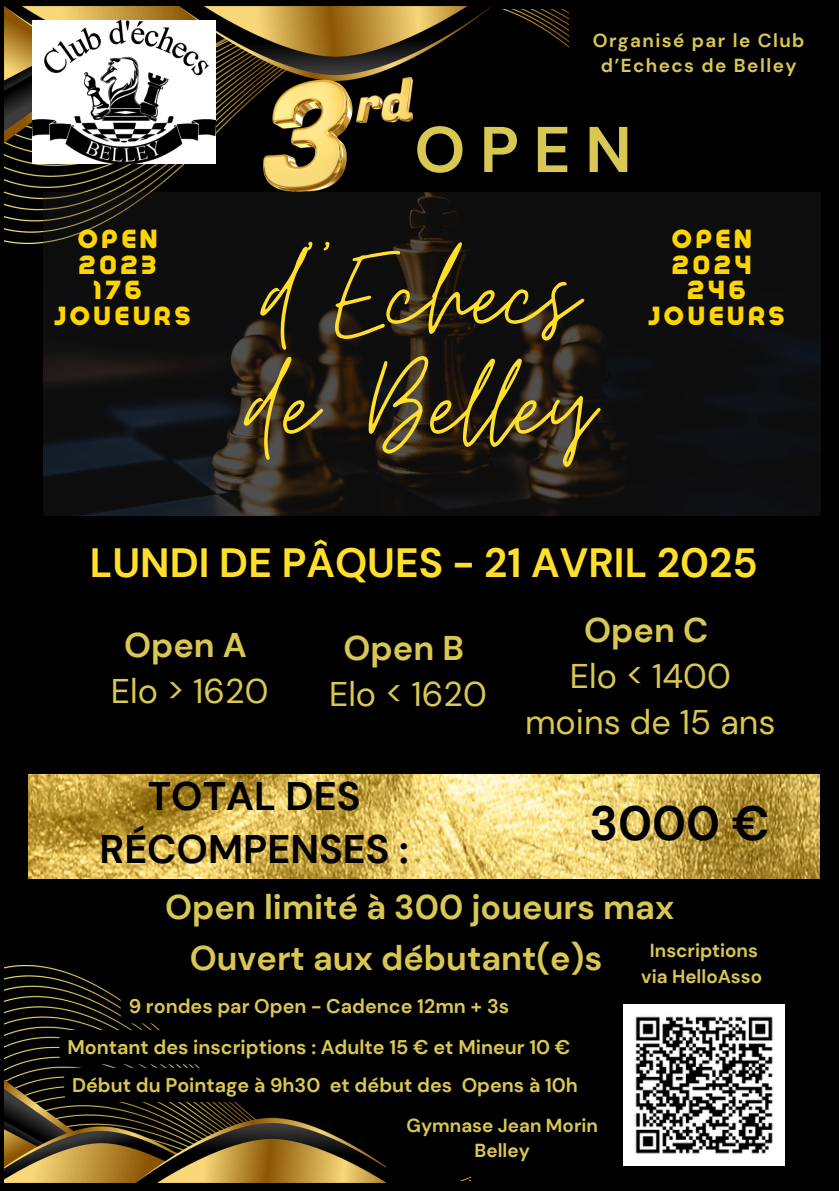
<style>
.page{position:relative;width:839px;height:1191px;background:#fff}
.page>*{position:absolute;margin:0;border:0;box-sizing:border-box;transform-origin:0 0}
.t1{font:138.2px "Moon Time";color:#ffdf2b}
.t2{font:700 64.4px "DM Sans";color:#d9c754}
.t3{font:700 48px "DM Sans";color:#000}
.t4{font:700 40.8px "DM Sans";color:#ffdf2b}
.t5{font:700 39.8px/53px "DM Sans";color:#000;text-align:center}
.t6{font:34.2px/45.6px "DM Sans";color:#d9c754;text-align:center}
.t7{font:700 34.2px "DM Sans";color:#d9c754}
.t8{font:900 25.6px "Colo Pro";letter-spacing:.17em;color:#ffd501}
.t9{font:700 19.8px "DM Sans";color:#d9c754}
.t10{font:700 18.8px "DM Sans";color:#d9c754}
.t11{font:700 18.8px/25px "DM Sans";letter-spacing:.075em;color:#d9c754;text-align:center}
.s1{font-weight:700}
</style>
<div class="page">
<div style="left:0;top:0;width:838px;height:1191px;background:#000"></div>
<img style="left:4px;top:9px;width:564px;height:234px">
<img style="left:4px;top:6px;width:488px;height:137px">
<img style="left:4px;top:966px;width:467px;height:214px">
<img style="left:4px;top:1064px;width:381px;height:118px">
<img style="left:43px;top:193px;width:777px;height:322px">
<img style="left:263px;top:78px;width:149px;height:114px">
<img style="left:28px;top:775px;width:791px;height:104px">
<svg style="left:399px;top:1110px;width:72px;height:57px"></svg>
<img style="left:623px;top:1005px;width:161px;height:160px">
<img style="left:32px;top:21px;width:183px;height:142px">
<svg style="left:64px;top:1068px;width:407px;height:34px"></svg>
<div style="left:59px;top:1030px;width:519px;height:34px;background:#000;border-radius:9px"></div>
<svg style="left:121px;top:989px;width:350px;height:34px"></svg>
<h2 class="t11" style="left:592px;top:28px;width:213px">Organisé par le Club d’Echecs de Belley</h2>
<h6 class="t8" style="left:78px;top:225px;width:81px">OPEN</h6>
<h6 class="t8" style="left:79px;top:250px;width:79px">2023</h6>
<h4 class="t8" style="left:94px;top:276px;width:49px">176</h4>
<p class="t8" style="left:54px;top:302px;width:137px">JOUEURS</p>
<p class="t2" style="left:414px;top:108px;width:219px">OPEN</p>
<p class="t1" style="left:262px;top:212px;width:317px">d’’Echecs</p>
<p class="t1" style="left:245px;top:322px;width:350px">de Belley</p>
<h3 class="t8" style="left:672px;top:225px;width:81px">OPEN</h3>
<h5 class="t8" style="left:672px;top:250px;width:81px">2024</h5>
<h5 class="t8" style="left:687px;top:276px;width:60px">246</h5>
<h5 class="t8" style="left:648px;top:302px;width:137px">JOUEURS</h5>
<p class="t4" style="left:90px;top:536px;width:669px">LUNDI DE PÂQUES - 21 AVRIL 2025</p>
<p class="t6" style="left:111px;top:623px;width:159px"><span class="s1">Open A<br></span>Elo &gt; 1620</p>
<h4 class="t6" style="left:329px;top:626px;width:159px"><span class="s1">Open B<br></span>Elo &lt; 1620</h4>
<p class="t5" style="left:99px;top:770px;width:310px">TOTAL DES<br>RÉCOMPENSES :</p>
<h6 class="t6" style="left:525px;top:608px;width:252px"><span class="s1">Open C<br></span>Elo &lt; 1400 moins de 15 ans</h6>
<p class="t3" style="left:589px;top:792px;width:182px">3000 €</p>
<p class="t7" style="left:165px;top:886px;width:510px">Open limité à 300 joueurs max</p>
<p class="t7" style="left:190px;top:936px;width:414px">Ouvert aux débutant(e)s</p>
<p class="t9" style="left:129px;top:993px;width:382px">9 rondes par Open - Cadence 12mn + 3s</p>
<p class="t9" style="left:67px;top:1034px;width:504px">Montant des inscriptions : Adulte 15 € et Mineur 10 €</p>
<h1 class="t9" style="left:72px;top:1072px;width:507px">Début du Pointage à 9h30 et début des Opens à 10h</h1>
<p class="t10" style="left:406px;top:1114px;width:193px">Gymnase Jean Morin</p>
<p class="t10" style="left:474px;top:1139px;width:57px">Belley</p>
<p class="t10" style="left:650px;top:938px;width:109px">Inscriptions</p>
<p class="t10" style="left:641px;top:964px;width:122px">via HelloAsso</p>
</div>
